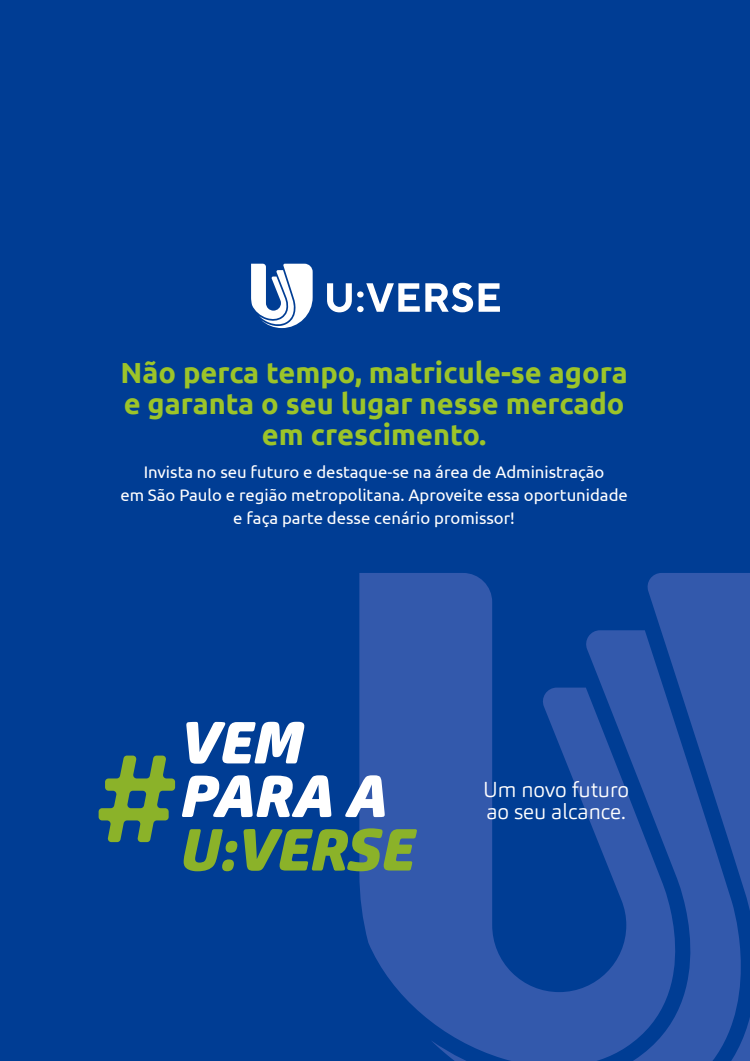
<style>
.page{position:relative;width:750px;height:1061px;background:#fff}
.page>*{position:absolute;margin:0;border:0;box-sizing:border-box;transform-origin:0 0}
.t1{font:italic 900 58.55px/53.5px "Carnas";color:#fff}
.t2{font:italic 900 58.55px "Carnas";letter-spacing:-.005em;color:#8bb229}
.t3{font:700 29px/30.7px "Ubuntu";color:#9cc429;text-align:center}
.t4{font:300 21.35px/22.1px "Carnas";color:#fff}
.t5{font:16.75px/23.4px "Ubuntu";color:#fff;text-align:center}
</style>
<div class="page">
<div style="left:0;top:0;width:750px;height:1060px;background:#003d94"></div>
<svg style="left:327px;top:283px;width:146px;height:29px"></svg>
<svg style="left:479px;top:283px;width:21px;height:29px"></svg>
<svg style="left:251px;top:264px;width:62px;height:64px"></svg>
<svg style="left:359px;top:573px;width:349px;height:448px;fill:#3359ac"></svg>
<svg style="left:431px;top:630px;width:319px;height:430px;fill:#3359ac"></svg>
<svg style="left:99px;top:755px;width:76px;height:87px"></svg>
<h2 class="t3" style="left:120px;top:357px;width:509px">Não perca tempo, matricule-se agora e garanta o seu lugar nesse mercado em crescimento.</h2>
<p class="t5" style="left:120px;top:459px;width:509px">Invista no seu futuro e destaque-se na área de Administração<br>em São Paulo e região metropolitana. Aproveite essa oportunidade e faça parte desse cenário promissor!</p>
<h1 class="t1" style="left:180px;top:715px;width:209px">VEM<br>PARA A</h1>
<h1 class="t2" style="left:180px;top:812px;width:235px">U:VERSE</h1>
<p class="t4" style="left:483px;top:778px;width:148px">Um novo futuro ao seu alcance.</p>
</div>
